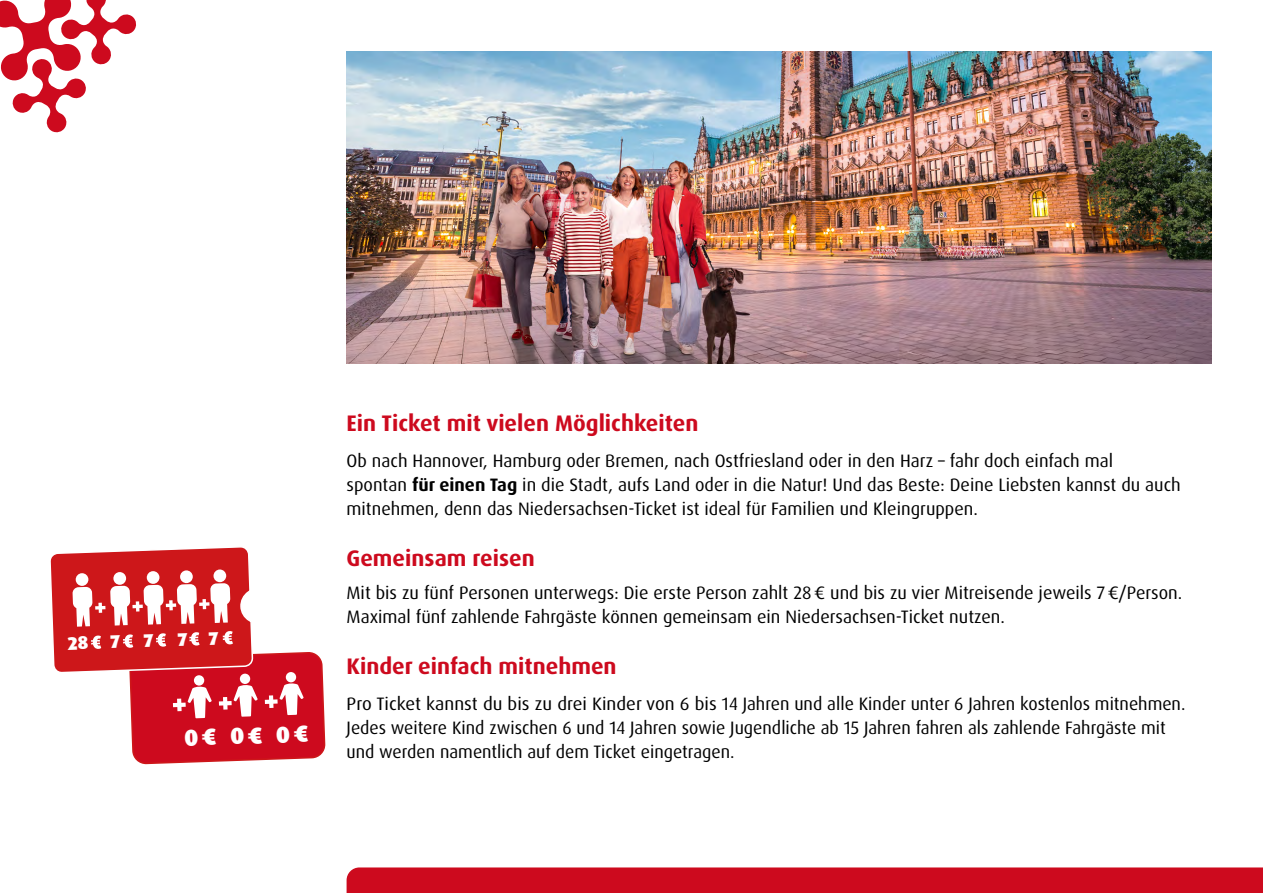
<style>
.page{position:relative;width:1263px;height:893px;background:#fff}
.page>*{position:absolute;margin:0;border:0;box-sizing:border-box;transform-origin:0 0}
.t1{font:900 23.1px "Dax Pro";color:#fff}
.t2{font:700 22.5px "Dax Pro";color:#cd0a1e}
.t3{font:18px/24px "Dax Pro";color:#000}
.s1{font-weight:700}
</style>
<div class="page">
<div style="left:347px;top:867px;width:916px;height:26px;background:#cd0a1e"></div>
<svg style="left:0;top:0;width:136px;height:133px"></svg>
<img style="left:347px;top:51px;width:865px;height:313px">
<svg style="left:50px;top:547px;width:275px;height:217px"></svg>
<p class="t1" style="left:184px;top:723px;width:126px;rotate:-2deg">0€ 0€ 0€</p>
<p class="t2" style="left:347px;top:408px;width:353px">Ein Ticket mit vielen Möglichkeiten</p>
<p class="t3" style="left:347px;top:448px;width:836px">Ob nach Hannover, Hamburg oder Bremen, nach Ostfriesland oder in den Harz – fahr doch einfach mal<br>spontan <span class="s1">für einen Tag</span> in die Stadt, aufs Land oder in die Natur! Und das Beste: Deine Liebsten kannst du auch mitnehmen, denn das Niedersachsen-Ticket ist ideal für Familien und Kleingruppen.</p>
<p class="t2" style="left:347px;top:543px;width:190px">Gemeinsam reisen</p>
<p class="t3" style="left:347px;top:580px;width:837px">Mit bis zu fünf Personen unterwegs: Die erste Person zahlt 28€ und bis zu vier Mitreisende jeweils 7€/Person.<br>Maximal fünf zahlende Fahrgäste können gemeinsam ein Niedersachsen-Ticket nutzen.</p>
<p class="t2" style="left:347px;top:651px;width:271px">Kinder einfach mitnehmen</p>
<p class="t3" style="left:347px;top:691px;width:840px">Pro Ticket kannst du bis zu drei Kinder von 6 bis 14 Jahren und alle Kinder unter 6 Jahren kostenlos mitnehmen.<br>Jedes weitere Kind zwischen 6 und 14 Jahren sowie Jugendliche ab 15 Jahren fahren als zahlende Fahrgäste mit und werden namentlich auf dem Ticket eingetragen.</p>
</div>
